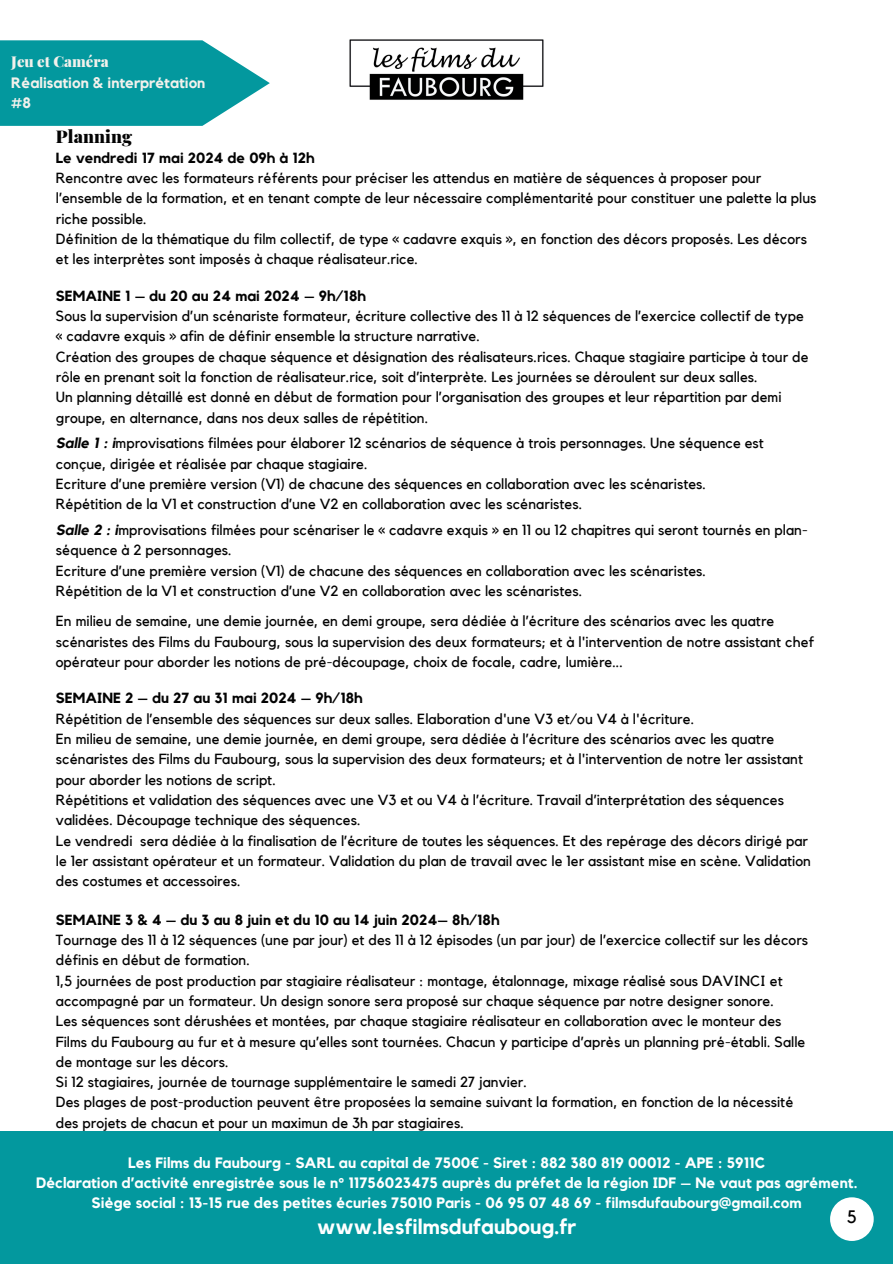
<style>
.page{position:relative;width:893px;height:1264px;background:#fff}
.page>*{position:absolute;margin:0;border:0;box-sizing:border-box;transform-origin:0 0}
.t1{font:700 21px "Kollektif";letter-spacing:.005em;color:#fff}
.t2{font:18px "Kollektif";color:#000}
.t3{font:900 17.55px "Playfair Display";letter-spacing:.005em;color:#030303}
.t4{font:700 15px/20.2px "Kollektif";letter-spacing:.005em;color:#fff;text-align:center}
.t5{font:700 15px/20.2px "Kollektif";color:#f2f1ec}
.t6{font:14.7px/20.2px "Kollektif";letter-spacing:.005em;color:#030303}
.t7{font:700 14.7px "Kollektif";letter-spacing:.005em;color:#030303}
.s1{font-family:"Playfair Display";font-weight:900}
.s2{font-weight:700;font-style:italic}
.s3{font-family:"Noto Sans"}
</style>
<div class="page">
<div style="left:0;top:1131px;width:892px;height:132px;background:#03989e"></div>
<svg style="left:0;top:40px;width:270px;height:86px;background:#21a4a9"></svg>
<img style="left:349px;top:39px;width:195px;height:61px">
<div style="left:830px;top:1197px;width:43px;height:43px;background:#fff;border-radius:50%"></div>
<p class="t5" style="left:11px;top:53px;width:196px"><span class="s1">Jeu et Caméra<br></span>Réalisation &amp; interprétation #8</p>
<p class="t3" style="left:56px;top:124px;width:78px">Planning</p>
<p class="t7" style="left:56px;top:151px;width:260px">Le vendredi 17 mai 2024 de 09h à 12h</p>
<p class="t6" style="left:56px;top:168px;width:762px">Rencontre avec les formateurs réfé rents pour préciser les attendus en matiè re de séquences à proposer pour l’ensemble de la formation, et en tenant compte de leur nécessaire complémentarité pour constituer une palette la plus riche possible.</p>
<p class="t6" style="left:56px;top:229px;width:752px">Définition de la thématique du film collectif, de type « cadavre exquis », en fonction des décors proposés. Les décors et les interprètes sont imposés à chaque réalisateur.rice.</p>
<p class="t7" style="left:56px;top:289px;width:311px">SEMAINE 1 – du 20 au 24 mai 2024 – 9h/18h</p>
<p class="t6" style="left:56px;top:306px;width:749px">Sous la supervision d’un scénariste formateur, écriture collective des 11 à 12 séquences de l’exercice collectif de type</p>
<p class="t6" style="left:56px;top:326px;width:425px">« cadavre exquis » afin de définir ensemble la structure narrative.</p>
<p class="t6" style="left:56px;top:347px;width:754px">Création des groupes de chaque séquence et désignation des réalisateurs.rices. Chaque stagiaire participe à tour de rôle en prenant soit la fonction de réalisateur.rice, soit d’interprète. Les journées se dé roulent sur deux salles.</p>
<p class="t6" style="left:56px;top:387px;width:727px">Un planning détaillé est donné en début de formation pour l’organisation des groupes et leur répartition par demi groupe, en alternance, dans nos deux salles de répétition.</p>
<p class="t6" style="left:56px;top:433px;width:709px"><span class="s2">Salle 1 : i</span>mprovisations filmées pour élaborer 12 scénarios de séquence à trois personnages. Une séquence est conçue, dirigée et réalisée par chaque stagiaire.</p>
<p class="t6" style="left:56px;top:474px;width:651px">Ecriture d’une premiè re version (V1) de chacune des séquences en collaboration avec les scénaristes.</p>
<p class="t6" style="left:56px;top:494px;width:528px">Ré pétition de la V1 et construction d’une V2 en collaboration avec les scé naristes.</p>
<p class="t6" style="left:56px;top:520px;width:753px"><span class="s2">Salle 2 : i</span>mprovisations filmées pour scénariser le « cadavre exquis » en 11 ou 12 chapitres qui seront tournés en plan&shy;séquence à 2 personnages.</p>
<p class="t6" style="left:56px;top:561px;width:651px">Ecriture d’une premiè re version (V1) de chacune des séquences en collaboration avec les scénaristes.</p>
<p class="t6" style="left:56px;top:581px;width:528px">Ré pétition de la V1 et construction d’une V2 en collaboration avec les scé naristes.</p>
<p class="t6" style="left:56px;top:611px;width:759px">En milieu de semaine, une demie journée, en demi groupe, sera dédiée à l’écriture des scénarios avec les quatre scénaristes des Films du Faubourg, sous la supervision des deux formateurs; et à l'intervention de notre assistant chef opérateur pour aborder les notions de pré-découpage, choix de focale, cadre, lumiè re...</p>
<p class="t7" style="left:56px;top:691px;width:308px">SEMAINE 2 – du 27 au 31 mai 2024 – 9h/18h</p>
<p class="t6" style="left:56px;top:709px;width:639px">Répétition de l’ensemble des séquences sur deux salles. Elaboration d'une V3 et/ou V4 à l'écriture.</p>
<p class="t6" style="left:56px;top:729px;width:748px">En milieu de semaine, une demie journée, en demi groupe, sera dédiée à l’écriture des scénarios avec les quatre scénaristes des Films du Faubourg, sous la supervision des deux formateurs; et à l'intervention de notre 1er assistant pour aborder les notions de script.</p>
<p class="t6" style="left:56px;top:790px;width:729px">Répétitions et validation des séquences avec une V3 et ou V4 à l’écriture. Travail d’interprétation des séquences validées. Découpage technique des séquences.</p>
<p class="t6" style="left:56px;top:830px;width:756px">Le vendredi sera dédiée à la finalisation de l’écriture de toutes les séquences. Et des repérage des décors dirigé par le 1er assistant opérateur et un formateur. Validation du plan de travail avec le 1er assistant mise en scène. Validation des costumes et accessoires.</p>
<p class="t7" style="left:56px;top:912px;width:445px">SEMAINE 3 &amp; 4 – du 3 au 8 juin et du 10 au 14 juin 2024– 8h/18h</p>
<p class="t6" style="left:56px;top:930px;width:753px">Tournage des 11 à 12 séquences (une par jour) et des 11 à 12 épisodes (un par jour) de l’exercice collectif sur les décors définis en début de formation.</p>
<p class="t6" style="left:56px;top:970px;width:728px">1,5 journées de post production par stagiaire réalisateur : montage, étalonnage, mixage réalisé sous DAVINCI et accompagné par un formateur. Un design sonore sera proposé sur chaque séquence par notre designer sonore.</p>
<p class="t6" style="left:56px;top:1011px;width:727px">Les séquences sont dé rushées et montées, par chaque stagiaire réalisateur en collaboration avec le monteur des</p>
<p class="t6" style="left:56px;top:1031px;width:750px">Films du Faubourg au fur et à mesure qu’elles sont tournées. Chacun y participe d’après un planning pré-établi. Salle de montage sur les décors.</p>
<p class="t6" style="left:56px;top:1072px;width:472px">Si 12 stagiaires, journée de tournage supplémentaire le samedi 27 janvier.</p>
<p class="t6" style="left:56px;top:1092px;width:739px">Des plages de post-production peuvent être proposées la semaine suivant la formation, en fonction de la nécessité des projets de chacun et pour un maximun de 3h par stagiaires.</p>
<h1 class="t4" style="left:36px;top:1152px;width:822px">Les Films du Faubourg - SARL au capital de 7500<span class="s3">€</span> - Siret : 882 380 819 00012 - APE : 5911C<br>Déclaration d’activité enregistrée sous le n° 11756023475 auprès du préfet de la région IDF – Ne vaut pas agrément.<br>Siège social : 13-15 rue des petites écuries 75010 Paris - 06 95 07 48 69 - filmsdufaubourg@gmail.com</h1>
<h1 class="t1" style="left:317px;top:1216px;width:261px">www.lesfilmsdufauboug.fr</h1>
<p class="t2" style="left:846px;top:1208px;width:11px">5</p>
</div>
